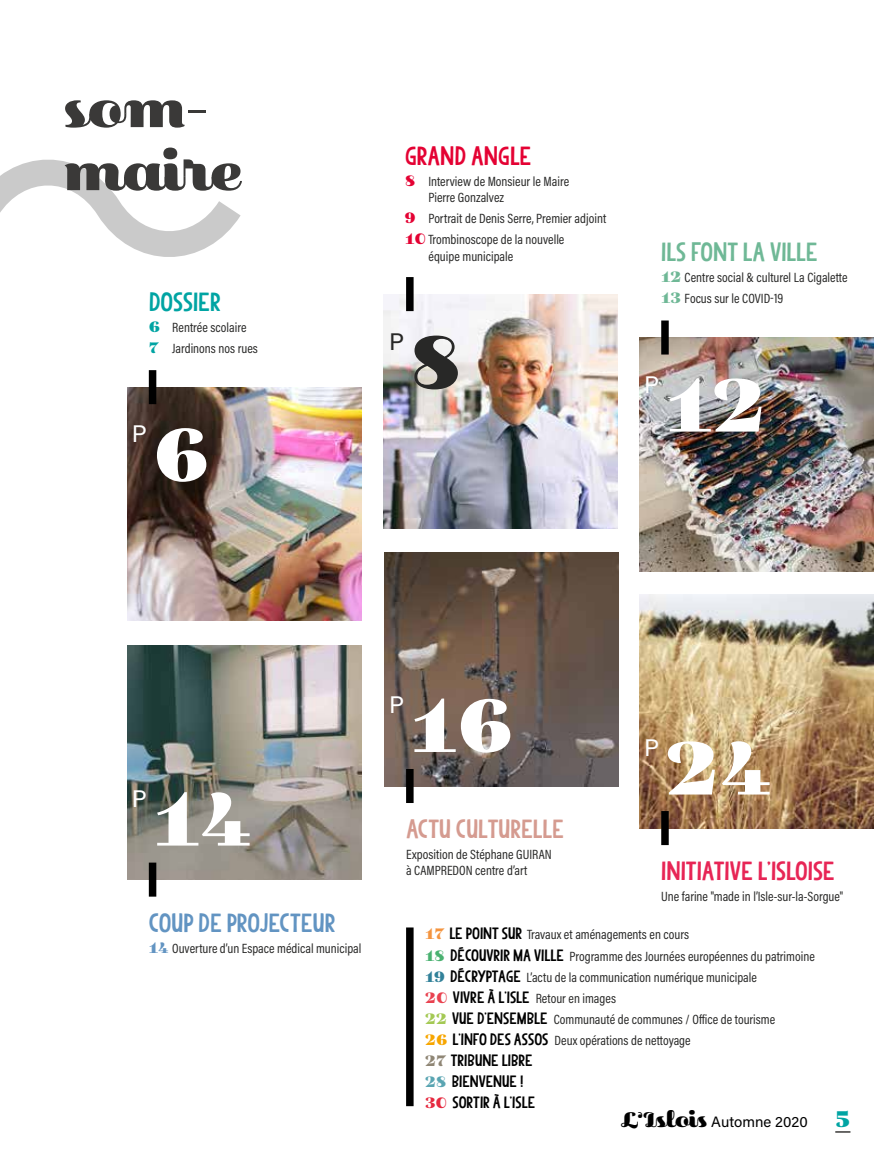
<style>
.page{position:relative;width:893px;height:1170px;background:#fff}
.page>*{position:absolute;margin:0;border:0;box-sizing:border-box;transform-origin:0 0}
.t1{font:75px "Primot Pro";color:#fff}
.t2{font:75px "Primot Pro";color:#282827}
.t3{font:52.5px/63px "Primot Pro";color:#3a3938}
.t4{font:24px "Jelly";color:#e72555}
.t5{font:24px "Jelly";color:#6294c2}
.t6{font:24px "Jelly";color:#6fb896}
.t7{font:24px "Jelly";color:#d59b90}
.t8{font:24px "Jelly";color:#e40233}
.t9{font:24px "Jelly";color:#00a4a3}
.t10{font:24px "Acumin Variable Concept";color:#fff}
.t11{font:24px "Acumin Variable Concept";color:#282827}
.t12{font:15px/21px "Jelly";color:#000}
.t13{font:15px "Acumin Variable Concept";letter-spacing:.025em;color:#000}
.t14{font:13.5px/21px "Acumin Variable Concept";letter-spacing:-.095em;color:#282827}
.s1{font-family:"Primot Pro";font-size:15px;color:#00a4a3}
.s2{font-family:"Primot Pro";font-size:15px;color:#e40233}
.s3{font-family:"Primot Pro";font-size:15px;color:#6fb896}
.s4{font-family:"Primot Pro";font-size:15px;color:#6294c2}
.s5{font-family:"Primot Pro";font-size:15px;color:#f4943f}
.s6{font-family:"Jelly";font-size:15px;color:#000}
.s7{font-family:"Primot Pro";font-size:15px;color:#49b170}
.s8{font-family:"Primot Pro";font-size:15px;color:#318199}
.s9{font-family:"Primot Pro";font-size:15px;color:#e94250}
.s10{font-family:"Primot Pro";font-size:15px;color:#a4c954}
.s11{font-family:"Primot Pro";font-size:15px;color:#f7a600}
.s12{font-family:"Primot Pro";color:#8f8675}
.s13{font-family:"Primot Pro";color:#5aa5b2}
.s14{font-family:"Primot Pro";color:#e62a40}
.s15{font-family:"Primot Pro";font-size:21px}
.s16{font-family:"Primot Pro";font-size:22.5px;color:#00a4a3}
</style>
<div class="page">
<svg style="left:1px;top:161px;width:240px;height:96px"></svg>
<img style="left:128px;top:387px;width:233px;height:233px">
<img style="left:128px;top:645px;width:233px;height:234px">
<img style="left:640px;top:594px;width:234px;height:234px">
<img style="left:385px;top:552px;width:234px;height:234px">
<img style="left:384px;top:294px;width:234px;height:234px">
<img style="left:640px;top:337px;width:234px;height:234px">
<div style="left:149px;top:370px;width:7px;height:34px;background:#000"></div>
<div style="left:661px;top:320px;width:8px;height:34px;background:#000"></div>
<div style="left:406px;top:277px;width:8px;height:34px;background:#000"></div>
<div style="left:149px;top:862px;width:7px;height:34px;background:#000"></div>
<div style="left:406px;top:927px;width:8px;height:179px;background:#000"></div>
<div style="left:406px;top:769px;width:8px;height:34px;background:#000"></div>
<div style="left:661px;top:811px;width:8px;height:34px;background:#000"></div>
<img style="left:0;top:0;width:1px;height:1169px">
<svg style="left:835px;top:1131px;width:15px;height:1px"></svg>
<h2 class="t3" style="left:64px;top:77px;width:181px">som&shy;maire</h2>
<h3 class="t9" style="left:149px;top:286px;width:74px">DOSSIER</h3>
<p class="t14" style="left:149px;top:316px;width:112px"><span class="s1">6</span> Rentrée scolaire<br><span class="s1">7</span> Jardinons nos rues</p>
<h3 class="t10" style="left:132px;top:417px;width:16px">P</h3>
<h1 class="t1" style="left:153px;top:411px;width:57px">6</h1>
<h3 class="t8" style="left:405px;top:140px;width:128px">GRAND ANGLE</h3>
<p class="t14" style="left:428px;top:173px;width:144px;line-height:16.2px;text-indent:-23px"><span class="s2">8</span> Interview de Monsieur le Maire<br>Pierre Gonzalvez</p>
<p class="t14" style="left:405px;top:208px;width:203px"><span class="s2">9</span> Portrait de Denis Serre, Premier adjoint<br><span class="s2">10</span> Trombinoscope de la nouvelle</p>
<p class="t14" style="left:428px;top:245px;width:88px">équipe municipale</p>
<h3 class="t11" style="left:389px;top:325px;width:16px">P</h3>
<h1 class="t2" style="left:410px;top:319px;width:53px">8</h1>
<h3 class="t6" style="left:661px;top:236px;width:158px">ILS FONT LA VILLE</h3>
<p class="t14" style="left:661px;top:267px;width:189px"><span class="s3">12</span> Centre social &amp; culturel La Cigalette<br><span class="s3">13</span> Focus sur le COVID-19</p>
<h3 class="t10" style="left:644px;top:367px;width:16px">P</h3>
<h1 class="t1" style="left:665px;top:362px;width:102px">12</h1>
<h3 class="t10" style="left:132px;top:781px;width:16px">P</h3>
<h1 class="t1" style="left:153px;top:775px;width:99px">14</h1>
<h3 class="t5" style="left:149px;top:906px;width:188px">COUP DE PROJECTEUR</h3>
<p class="t14" style="left:149px;top:936px;width:214px"><span class="s4">14</span> Ouverture d’un Espace médical municipal</p>
<h3 class="t10" style="left:389px;top:688px;width:16px">P</h3>
<h1 class="t1" style="left:410px;top:682px;width:104px">16</h1>
<h3 class="t10" style="left:644px;top:730px;width:16px">P</h3>
<h1 class="t1" style="left:665px;top:724px;width:107px">24</h1>
<h3 class="t7" style="left:406px;top:813px;width:159px">ACTU CULTURELLE</h3>
<p class="t14" style="left:406px;top:845px;width:150px;line-height:16.2px">Exposition de Stéphane GUIRAN à CAMPREDON centre d’art</p>
<h3 class="t4" style="left:661px;top:855px;width:175px">INITIATIVE L’ISLOISE</h3>
<p class="t14" style="left:661px;top:885px;width:184px">Une farine "made in l’Isle-sur-la-Sorgue"</p>
<p class="t14" style="left:425px;top:923px;width:392px"><span class="s5">17</span> <span class="s6">LE POINT SUR</span> Travaux et aménagements en cours<br><span class="s7">18</span> <span class="s6">DÉCOUVRIR MA VILLE</span> Programme des Journées européennes du patrimoine <span class="s8">19</span> <span class="s6">DÉCRYPTAGE</span> L’actu de la communication numérique municipale<br><span class="s9">20</span> <span class="s6">VIVRE À L’ISLE</span> Retour en images<br><span class="s10">22</span> <span class="s6">VUE D’ENSEMBLE</span> Communauté de communes / Office de tourisme<br><span class="s11">26</span> <span class="s6">L’INFO DES ASSOS</span> Deux opérations de nettoyage</p>
<p class="t12" style="left:425px;top:1049px;width:111px"><span class="s12">27</span> TRIBUNE LIBRE<br><span class="s13">28</span> BIENVENUE !<br><span class="s14">30</span> SORTIR À L’ISLE</p>
<p class="t13" style="left:620px;top:1111px;width:232px"><span class="s15">L’Islois</span> Automne 2020 <span class="s16">5</span></p>
</div>
